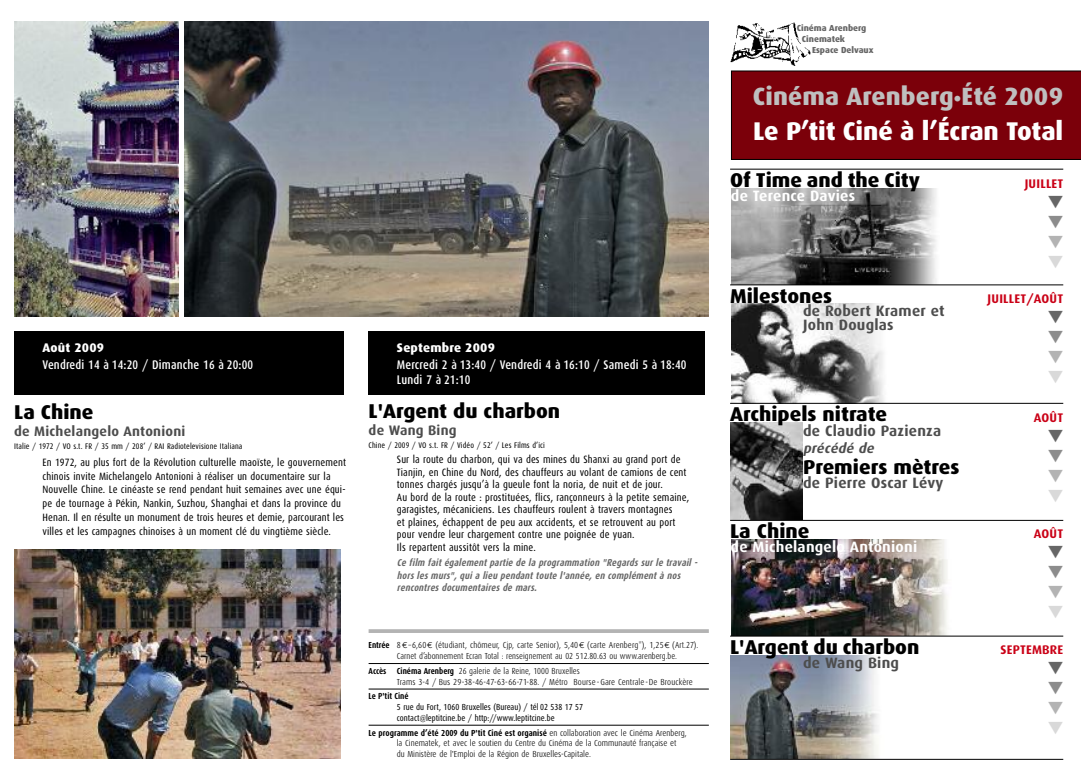
<style>
.page{position:relative;width:1081px;height:780px;background:#fff}
.page>*{position:absolute;margin:0;border:0;box-sizing:border-box;transform-origin:0 0}
.t1{font:800 25.62px "Dax";letter-spacing:-.005em;color:#fff}
.t2{font:800 25px "Dax";letter-spacing:.005em;color:#bfbfbf}
.t3{font:800 20px "Dax";color:#000}
.t4{font:700 15px/13.8px "Dax";letter-spacing:.015em;color:#4d4d4d}
.t5{font:700 15px "Dax";letter-spacing:.015em;color:#fff}
.t6{font:700 13.75px "Dax";letter-spacing:.015em;color:#4d4d4d}
.t7{font:italic 700 13.75px "Dax";color:#4d4d4d}
.t8{font:500 12.5px/15px "Dax Condensed";letter-spacing:.015em;color:#fff}
.t9{font:700 12.5px "Dax";letter-spacing:.015em;color:#ca0016}
.t10{font:800 12.5px "Dax";letter-spacing:.015em;color:#fff}
.t11{font:10.62px/12.5px "Dax Condensed";letter-spacing:.015em;color:#000}
.t12{font:italic 700 10px/12.5px "Dax Condensed";color:#666}
.t13{font:300 8.75px/10.6px "Dax Condensed";color:#000}
.t14{font:8.75px/10.6px "Dax Condensed";color:#000}
.t15{font:800 8.75px/11.4px "Dax";color:#666}
.t16{font:700 8.75px "Dax Condensed";color:#000}
.t17{font:8.12px "Dax Condensed";letter-spacing:.015em;color:#000}
.s1{font-size:17.5px}
.s2{font-weight:700}
.s3{font-family:"Euro Sans ITC";font-weight:400}
</style>
<div class="page">
<div style="left:731px;top:71px;width:350px;height:88px;background:#7b000a"></div>
<hr style="left:369px;top:663px;width:340px;height:1px;background:#000">
<hr style="left:369px;top:688px;width:340px;height:1px;background:#000">
<hr style="left:369px;top:725px;width:340px;height:1px;background:#000">
<div style="left:14px;top:331px;width:330px;height:64px;background:#000"></div>
<div style="left:369px;top:331px;width:336px;height:64px;background:#000"></div>
<img style="left:730px;top:23px;width:80px;height:43px">
<img style="left:731px;top:540px;width:217px;height:95px">
<img style="left:731px;top:304px;width:157px;height:99px">
<img style="left:731px;top:188px;width:208px;height:97px">
<svg style="left:369px;top:629px;width:340px;height:4px"></svg>
<img style="left:731px;top:655px;width:147px;height:103px">
<img style="left:731px;top:422px;width:72px;height:97px">
<hr style="left:730px;top:759px;width:333px;height:1px;background:#000">
<img style="left:184px;top:22px;width:525px;height:295px">
<img style="left:14px;top:21px;width:164px;height:295px">
<img style="left:14px;top:549px;width:326px;height:209px">
<hr style="left:730px;top:169px;width:333px;height:1px;background:#000">
<hr style="left:730px;top:285px;width:333px;height:1px;background:#000">
<hr style="left:730px;top:403px;width:333px;height:1px;background:#000">
<hr style="left:730px;top:520px;width:333px;height:1px;background:#000">
<hr style="left:730px;top:636px;width:333px;height:1px;background:#000">
<p class="t15" style="left:802px;top:22px;width:66px;text-indent:-5px">Cinéma Arenberg<br>Cinematek</p>
<p class="t15" style="left:812px;top:45px;width:63px">Espace Delvaux</p>
<h2 class="t2" style="left:753px;top:86px;width:312px">Cinéma Arenberg<span class="s1">•</span>Été 2009</h2>
<h1 class="t1" style="left:753px;top:120px;width:311px">Le P’tit Ciné à l’Écran Total</h1>
<h3 class="t3" style="left:730px;top:171px;width:191px">Of Time and the City</h3>
<h3 class="t5" style="left:731px;top:189px;width:126px">de Terence Davies</h3>
<p class="t9" style="left:1024px;top:178px;width:40px">JUILLET</p>
<p class="t10" style="left:43px;top:342px;width:63px">Août 2009</p>
<p class="t8" style="left:43px;top:358px;width:212px">Vendredi 14 à 14:20 / Dimanche 16 à 20:00</p>
<h3 class="t3" style="left:14px;top:403px;width:81px">La Chine</h3>
<p class="t6" style="left:14px;top:425px;width:173px">de Michelangelo Antonioni</p>
<p class="t17" style="left:14px;top:443px;width:230px">Italie / 1972 / VO s.t. FR / 35 mm / 208’ / RAI Radiotelevisione Italiana</p>
<p class="t11" style="left:43px;top:456px;width:305px;line-height:13.8px">En 1972, au plus fort de la Révolution culturelle maoïste, le gouvernement chinois invite Michelangelo Antonioni à réaliser un documentaire sur la Nouvelle Chine. Le cinéaste se rend pendant huit semaines avec une équi&shy;pe de tournage à Pékin, Nankin, Suzhou, Shanghai et dans la province du Henan. Il en résulte un monument de trois heures et demie, parcourant les villes et les campagnes chinoises à un moment clé du vingtième siècle.</p>
<p class="t10" style="left:397px;top:342px;width:100px">Septembre 2009</p>
<p class="t8" style="left:397px;top:358px;width:291px">Mercredi 2 à 13:40 / Vendredi 4 à 16:10 / Samedi 5 à 18:40<br>Lundi 7 à 21:10</p>
<h3 class="t3" style="left:369px;top:402px;width:193px">L'Argent du charbon</h3>
<p class="t6" style="left:369px;top:424px;width:90px">de Wang Bing</p>
<p class="t17" style="left:369px;top:441px;width:178px">Chine / 2009 / VO s.t. FR / Vidéo / 52’ / Les Films d’ici</p>
<p class="t11" style="left:397px;top:454px;width:294px">Sur la route du charbon, qui va des mines du Shanxi au grand port de Tianjin, en Chine du Nord, des chauffeurs au volant de camions de cent tonnes chargés jusqu’à la gueule font la noria, de nuit et de jour.<br>Au bord de la route : prostituées, flics, rançonneurs à la petite semaine, garagistes, mécaniciens. Les chauffeurs roulent à travers montagnes<br>et plaines, échappent de peu aux accidents, et se retrouvent au port pour vendre leur chargement contre une poignée de yuan.<br>Ils repartent aussitôt vers la mine.</p>
<p class="t12" style="left:397px;top:557px;width:304px">Ce film fait également partie de la programmation "Regards sur le travail - hors les murs", qui a lieu pendant toute l'année, en complément à nos rencontres documentaires de mars.</p>
<p class="t13" style="left:397px;top:641px;width:303px;text-indent:-28px"><span class="s2">Entrée</span> 8<span class="s3">E</span>–6,60<span class="s3">E</span> (étudiant, chômeur, Cjp, carte Senior), 5,40<span class="s3">E</span> (carte Arenberg*), 1,25<span class="s3">E</span> (Art.27).<br>Carnet d’abonnement Ecran Total : renseignement au 02 512.80.63 ou www.arenberg.be.</p>
<p class="t13" style="left:397px;top:666px;width:297px;text-indent:-28px"><span class="s2">Accès Cinéma Arenberg</span> 26 galerie de la Reine, 1000 Bruxelles<br>Trams 3-4 / Bus 29-38-46-47-63-66-71-88. / Métro Bourse-Gare Centrale-De Brouckère</p>
<p class="t16" style="left:369px;top:692px;width:42px">Le P'tit Ciné</p>
<p class="t14" style="left:397px;top:702px;width:188px">5 rue du Fort, 1060 Bruxelles (Bureau) / tél 02 538 17 57 contact@leptitcine.be / http://www.leptitcine.be</p>
<p class="t13" style="left:397px;top:728px;width:292px;text-indent:-28px"><span class="s2">Le programme d’été 2009 du P'tit Ciné est organisé</span> en collaboration avec le Cinéma Arenberg, la Cinematek, et avec le soutien du Centre du Cinéma de la Communauté française et<br>du Ministère de l'Emploi de la Région de Bruxelles-Capitale.</p>
<h3 class="t3" style="left:730px;top:287px;width:104px">Milestones</h3>
<h3 class="t4" style="left:803px;top:305px;width:143px">de Robert Kramer et<br>John Douglas</h3>
<p class="t9" style="left:987px;top:293px;width:77px">JUILLET/AOÛT</p>
<h3 class="t3" style="left:730px;top:405px;width:158px">Archipels nitrate</h3>
<h3 class="t4" style="left:803px;top:425px;width:140px">de Claudio Pazienza</h3>
<p class="t7" style="left:803px;top:442px;width:75px">précédé de</p>
<h3 class="t3" style="left:803px;top:458px;width:158px">Premiers mètres</h3>
<h3 class="t4" style="left:803px;top:476px;width:142px">de Pierre Oscar Lévy</h3>
<h3 class="t3" style="left:730px;top:522px;width:81px">La Chine</h3>
<h3 class="t5" style="left:730px;top:540px;width:188px">de Michelangelo Antonioni</h3>
<p class="t9" style="left:1034px;top:411px;width:31px">AOÛT</p>
<p class="t9" style="left:1034px;top:528px;width:31px">AOÛT</p>
<h3 class="t3" style="left:730px;top:638px;width:191px">L'Argent du charbon</h3>
<h3 class="t4" style="left:803px;top:656px;width:98px">de Wang Bing</h3>
<p class="t9" style="left:1000px;top:644px;width:64px">SEPTEMBRE</p>
</div>
